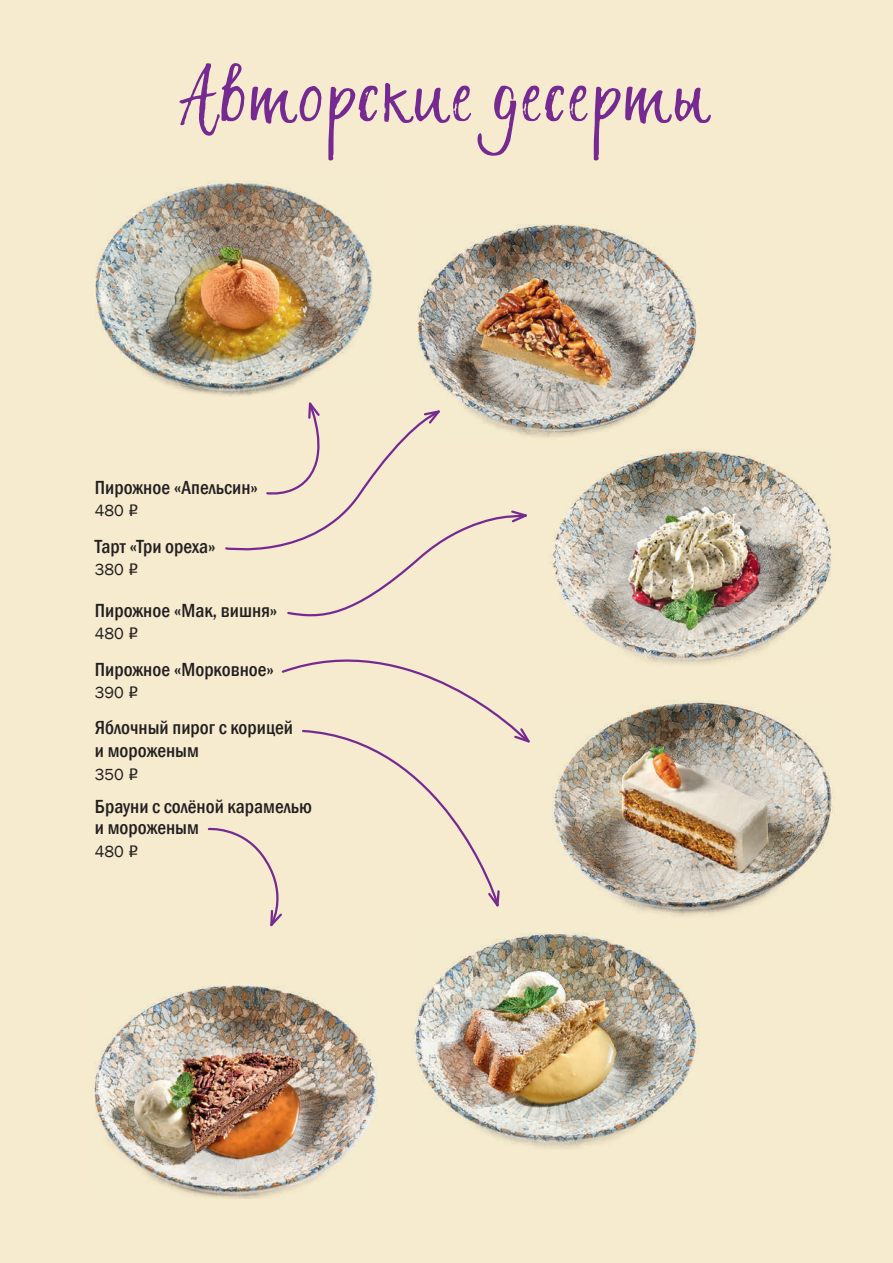
<style>
.page{position:relative;width:893px;height:1263px;background:#f6ebcf}
.page>*{position:absolute;margin:0;border:0;box-sizing:border-box;transform-origin:0 0}
.t1{font:77.1px "Sweet Saturday Script";letter-spacing:.04em;color:#762a91}
.t2{font:500 condensed 19.5px/23.4px "Franklin Gothic";color:#231f20}
.t3{font:16.5px "Franklin Gothic";color:#231f20}
.s1{font-family:"ALS Rubl"}
</style>
<div class="page">
<img style="left:95px;top:182px;width:278px;height:215px">
<img style="left:418px;top:224px;width:279px;height:214px">
<img style="left:550px;top:449px;width:282px;height:215px">
<img style="left:552px;top:700px;width:283px;height:216px">
<img style="left:413px;top:933px;width:286px;height:215px">
<img style="left:94px;top:985px;width:283px;height:213px">
<svg style="left:207px;top:397px;width:327px;height:530px"></svg>
<h1 class="t1" style="left:180px;top:49px;width:535px">Авторские десерты</h1>
<p class="t2" style="left:95px;top:476px;width:165px">Пирожное «Апельсин»</p>
<p class="t3" style="left:95px;top:501px;width:45px">480 <span class="s1">O</span></p>
<p class="t2" style="left:95px;top:534px;width:122px">Тарт «Три ореха»</p>
<p class="t3" style="left:95px;top:559px;width:45px">380 <span class="s1">O</span></p>
<p class="t2" style="left:95px;top:599px;width:184px">Пирожное «Мак, вишня»</p>
<p class="t3" style="left:95px;top:624px;width:45px">480 <span class="s1">O</span></p>
<p class="t2" style="left:95px;top:657px;width:181px">Пирожное «Морковное»</p>
<p class="t3" style="left:95px;top:682px;width:45px">390 <span class="s1">O</span></p>
<p class="t2" style="left:95px;top:716px;width:200px">Яблочный пирог с корицей и мороженым</p>
<p class="t3" style="left:95px;top:764px;width:45px">350 <span class="s1">O</span></p>
<p class="t2" style="left:95px;top:796px;width:219px;line-height:21px">Брауни с солёной карамелью и мороженым</p>
<p class="t3" style="left:95px;top:841px;width:45px">480 <span class="s1">O</span></p>
</div>
